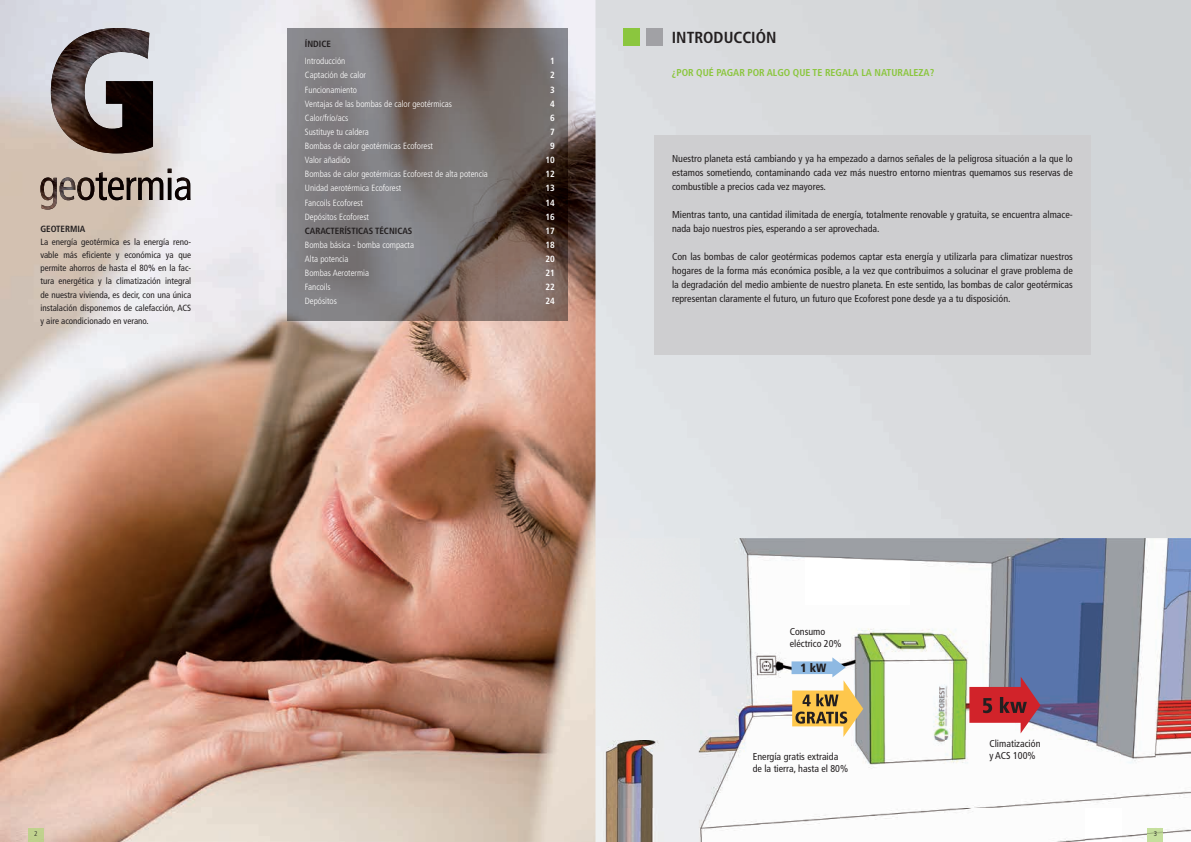
<style>
.page{position:relative;width:1191px;height:842px;background:#fff}
.page>*{position:absolute;margin:0;border:0;box-sizing:border-box;transform-origin:0 0}
.t1{font:700 condensed 16px "Frutiger LT Std";color:#231f20}
.t2{font:900 condensed 12px "Frutiger LT Std";color:#231f20}
.t3{font:condensed 10px/14px "Frutiger LT Std";color:#231f20}
.t4{font:700 condensed 10px "Frutiger LT Std";color:#8bc63e}
.t5{font:300 condensed 9px "Frutiger LT Std";color:#fff}
.t6{font:condensed 9px/13.2px "Frutiger LT Std";color:#231f20;text-align:justify}
.t7{font:700 condensed 9px "Frutiger LT Std";color:#231f20}
.t8{font:700 condensed 9px "Frutiger LT Std";color:#fff}
.t9{font:300 condensed 7px "Frutiger LT Std";color:#231f20}
</style>
<div class="page">
<img style="left:0;top:0;width:1191px;height:842px">
<svg style="left:791px;top:657px;width:72px;height:80px"></svg>
<div style="left:624px;top:28px;width:16px;height:18px;background:#8bc63e"></div>
<div style="left:646px;top:28px;width:16px;height:18px;background:#a1a1a5"></div>
<svg style="left:969px;top:677px;width:71px;height:56px"></svg>
<div style="left:654px;top:135px;width:436px;height:219px;background:#ceced0"></div>
<img style="left:51px;top:28px;width:102px;height:125px">
<img style="left:40px;top:169px;width:150px;height:41px">
<img style="left:288px;top:28px;width:279px;height:292px">
<img style="left:1147px;top:828px;width:15px;height:14px">
<img style="left:28px;top:828px;width:15px;height:14px">
<p class="t7" style="left:40px;top:223px;width:46px">GEOTERMIA</p>
<p class="t6" style="left:40px;top:235px;width:152px">La energía geotérmica es la energía reno&shy;vable más eficiente y económica ya que permite ahorros de hasta el 80% en la fac&shy;tura energética y la climatización integral de nuestra vivienda, es decir, con una única instalación disponemos de calefacción, ACS y aire acondicionado en verano.</p>
<p class="t7" style="left:305px;top:38px;width:28px">ÍNDICE</p>
<p class="t5" style="left:305px;top:56px;width:42px">Introducción</p>
<p class="t8" style="left:550px;top:56px;width:6px">1</p>
<p class="t5" style="left:305px;top:70px;width:63px">Captación de calor</p>
<p class="t8" style="left:550px;top:70px;width:6px">2</p>
<p class="t5" style="left:305px;top:84px;width:54px">Funcionamiento</p>
<p class="t8" style="left:550px;top:84px;width:6px">3</p>
<p class="t5" style="left:305px;top:98px;width:149px">Ventajas de las bombas de calor geotérmicas</p>
<p class="t8" style="left:550px;top:98px;width:6px">4</p>
<p class="t5" style="left:305px;top:113px;width:45px">Calor/frío/acs</p>
<p class="t8" style="left:550px;top:112px;width:6px">6</p>
<p class="t5" style="left:305px;top:127px;width:65px">Sustituye tu caldera</p>
<p class="t8" style="left:550px;top:126px;width:6px">7</p>
<p class="t5" style="left:305px;top:141px;width:130px">Bombas de calor geotérmicas Ecoforest</p>
<p class="t8" style="left:550px;top:141px;width:6px">9</p>
<p class="t5" style="left:305px;top:155px;width:47px">Valor añadido</p>
<p class="t8" style="left:545px;top:155px;width:11px">10</p>
<p class="t5" style="left:305px;top:169px;width:185px">Bombas de calor geotérmicas Ecoforest de alta potencia</p>
<p class="t8" style="left:545px;top:169px;width:11px">12</p>
<p class="t5" style="left:305px;top:183px;width:98px">Unidad aerotérmica Ecoforest</p>
<p class="t8" style="left:545px;top:183px;width:11px">13</p>
<p class="t5" style="left:305px;top:197px;width:60px">Fancoils Ecoforest</p>
<p class="t8" style="left:545px;top:197px;width:11px">14</p>
<p class="t5" style="left:305px;top:211px;width:66px">Depósitos Ecoforest</p>
<p class="t8" style="left:545px;top:211px;width:11px">16</p>
<p class="t7" style="left:305px;top:225px;width:109px">CARACTERÍSTICAS TÉCNICAS</p>
<p class="t8" style="left:545px;top:225px;width:11px">17</p>
<p class="t5" style="left:305px;top:240px;width:111px">Bomba básica - bomba compacta</p>
<p class="t8" style="left:545px;top:239px;width:11px">18</p>
<p class="t5" style="left:305px;top:254px;width:45px">Alta potencia</p>
<p class="t8" style="left:545px;top:254px;width:11px">20</p>
<p class="t5" style="left:305px;top:268px;width:66px">Bombas Aerotermia</p>
<p class="t8" style="left:545px;top:268px;width:11px">21</p>
<p class="t5" style="left:305px;top:282px;width:27px">Fancoils</p>
<p class="t8" style="left:545px;top:282px;width:11px">22</p>
<p class="t5" style="left:305px;top:296px;width:34px">Depósitos</p>
<p class="t8" style="left:545px;top:296px;width:11px">24</p>
<h1 class="t1" style="left:672px;top:28px;width:106px">INTRODUCCIÓN</h1>
<p class="t4" style="left:672px;top:67px;width:264px">¿POR QUÉ PAGAR POR ALGO QUE TE REGALA LA NATURALEZA?</p>
<p class="t3" style="left:672px;top:152px;width:402px;text-align:justify">Nuestro planeta está cambiando y ya ha empezado a darnos señales de la peligrosa situación a la que lo estamos sometiendo, contaminando cada vez más nuestro entorno mientras quemamos sus reservas de combustible a precios cada vez mayores.</p>
<p class="t3" style="left:672px;top:208px;width:402px">Mientras tanto, una cantidad ilimitada de energía, totalmente renovable y gratuita, se encuentra almace&shy;nada bajo nuestros pies, esperando a ser aprovechada.</p>
<p class="t3" style="left:672px;top:250px;width:402px;text-align:justify">Con las bombas de calor geotérmicas podemos captar esta energía y utilizarla para climatizar nuestros hogares de la forma más económica posible, a la vez que contribuimos a solucinar el grave problema de la degradación del medio ambiente de nuestro planeta. En este sentido, las bombas de calor geotérmicas representan claramente el futuro, un futuro que Ecoforest pone desde ya a tu disposición.</p>
<p class="t3" style="left:789px;top:626px;width:53px;line-height:12px">Consumo eléctrico 20%</p>
<p class="t2" style="left:800px;top:661px;width:28px">1 kW</p>
<p class="t3" style="left:752px;top:751px;width:97px;line-height:12px">Energía gratis extraida de la tierra, hasta el 80%</p>
<p class="t3" style="left:989px;top:737px;width:53px;line-height:12px">Climatización y ACS 100%</p>
<p class="t9" style="left:34px;top:829px;width:5px">2</p>
<p class="t9" style="left:1153px;top:829px;width:5px">3</p>
</div>
